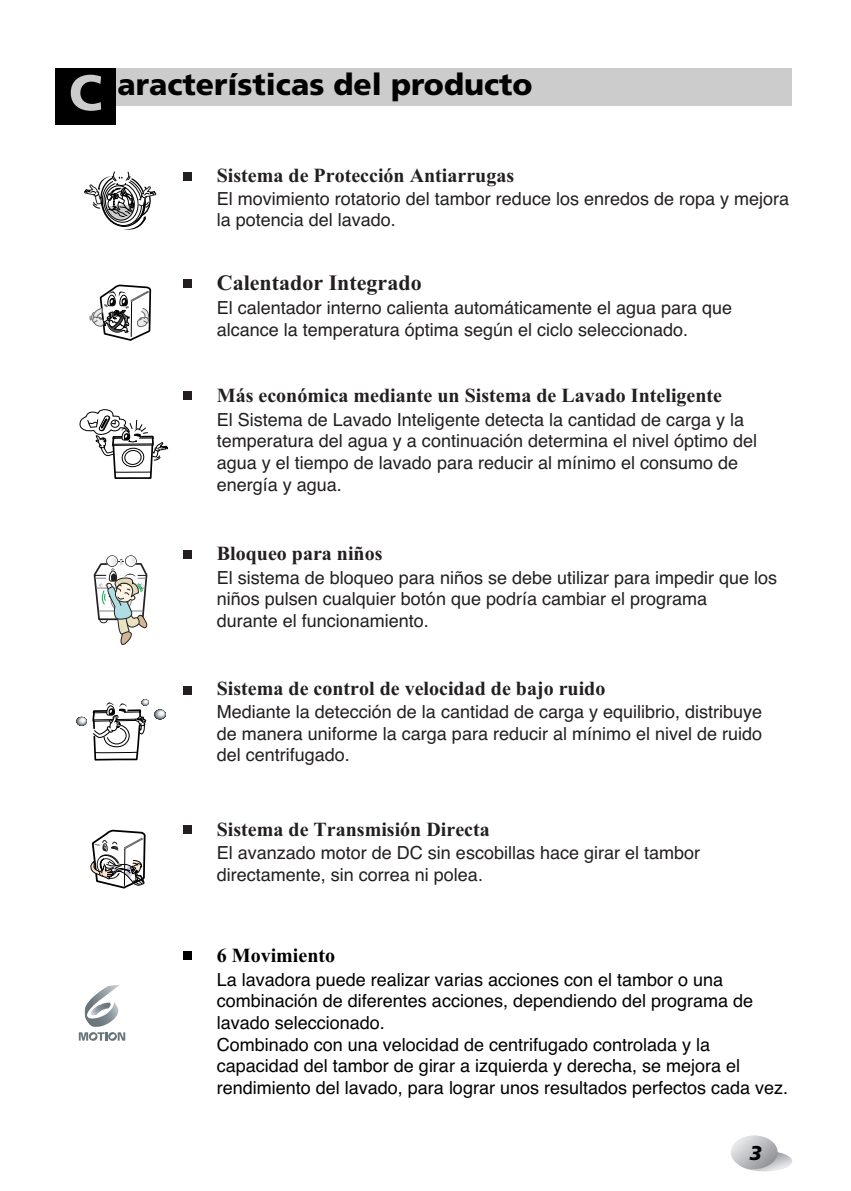
<style>
.page{position:relative;width:851px;height:1191px;background:#fff}
.page>*{position:absolute;margin:0;border:0;box-sizing:border-box;transform-origin:0 0}
.t1{font:900 30px "Frutiger";color:#000}
.t2{font:700 22px "Times New Roman";color:#231f20}
.t3{font:700 20px "Times New Roman";color:#231f20}
.t4{font:700 20px "Times New Roman";color:#000}
.t5{font:italic 900 20px "Frutiger";color:#000}
.t6{font:18px/21.6px "Helvetica";color:#231f20}
.t7{font:18px/21.6px "Helvetica";color:#000}
.s1{font-size:50px;color:#ccc}
</style>
<div class="page">
<svg style="left:93px;top:555px;width:55px;height:90px"></svg>
<div style="left:126px;top:556px;width:10px;height:9px;border:1px solid #fff;border-radius:50%"></div>
<div style="left:76px;top:717px;width:11px;height:8px;background:#495052;border-radius:50%"></div>
<svg style="left:77px;top:717px;width:10px;height:8px"></svg>
<svg style="left:79px;top:718px;width:7px;height:5px"></svg>
<div style="left:155px;top:709px;width:11px;height:10px;background:#7a8187;border-radius:50%"></div>
<div style="left:155px;top:710px;width:10px;height:8px;background:#757d81;border-radius:50%"></div>
<div style="left:156px;top:710px;width:9px;height:8px;background:#9ba3a9;border-radius:50%"></div>
<div style="left:156px;top:710px;width:9px;height:7px;background:#a3a9b0;border-radius:50%"></div>
<div style="left:157px;top:710px;width:8px;height:7px;background:#babec4;border-radius:50%"></div>
<svg style="left:158px;top:710px;width:6px;height:6px"></svg>
<svg style="left:92px;top:699px;width:56px;height:62px"></svg>
<svg style="left:79px;top:409px;width:89px;height:70px"></svg>
<svg style="left:90px;top:830px;width:56px;height:59px"></svg>
<svg style="left:84px;top:171px;width:72px;height:59px"></svg>
<svg style="left:90px;top:285px;width:62px;height:56px"></svg>
<div style="left:183px;top:172px;width:8px;height:9px;background:#231f20"></div>
<div style="left:183px;top:279px;width:8px;height:9px;background:#231f20"></div>
<div style="left:183px;top:824px;width:8px;height:9px;background:#231f20"></div>
<div style="left:183px;top:391px;width:8px;height:9px;background:#231f20"></div>
<div style="left:183px;top:686px;width:8px;height:9px;background:#231f20"></div>
<div style="left:183px;top:550px;width:8px;height:9px;background:#231f20"></div>
<div style="left:55px;top:68px;width:737px;height:38px;background:#ccc"></div>
<div style="left:55px;top:68px;width:61px;height:57px;background:#000"></div>
<svg style="left:737px;top:1150px;width:55px;height:21px"></svg>
<svg style="left:730px;top:1135px;width:47px;height:33px"></svg>
<svg style="left:79px;top:985px;width:46px;height:56px"></svg>
<div style="left:183px;top:951px;width:8px;height:9px;background:#000"></div>
<h1 class="t1" style="left:69px;top:73px;width:465px"><span class="s1">C</span> aracterísticas del producto</h1>
<p class="t3" style="left:217px;top:169px;width:299px">Sistema de Protección Antiarrugas</p>
<p class="t6" style="left:217px;top:189px;width:573px">El movimiento rotatorio del tambor reduce los enredos de ropa y mejora la potencia del lavado.</p>
<p class="t2" style="left:217px;top:276px;width:206px">Calentador Integrado</p>
<p class="t6" style="left:217px;top:299px;width:517px">El calentador interno calienta automáticamente el agua para que alcance la temperatura óptima según el ciclo seleccionado.</p>
<p class="t3" style="left:217px;top:389px;width:506px">Más económica mediante un Sistema de Lavado Inteligente</p>
<p class="t6" style="left:217px;top:410px;width:542px">El Sistema de Lavado Inteligente detecta la cantidad de carga y la temperatura del agua y a continuación determina el nivel óptimo del agua y el tiempo de lavado para reducir al mínimo el consumo de energía y agua.</p>
<p class="t3" style="left:217px;top:547px;width:167px">Bloqueo para niños</p>
<p class="t6" style="left:217px;top:568px;width:562px">El sistema de bloqueo para niños se debe utilizar para impedir que los niños pulsen cualquier botón que podría cambiar el programa<br>durante el funcionamiento.</p>
<p class="t3" style="left:217px;top:681px;width:390px">Sistema de control de velocidad de bajo ruido</p>
<p class="t6" style="left:217px;top:702px;width:547px;text-align:justify">Mediante la detección de la cantidad de carga y equilibrio, distribuye de manera uniforme la carga para reducir al mínimo el nivel de ruido del centrifugado.</p>
<p class="t3" style="left:217px;top:822px;width:274px">Sistema de Transmisión Directa</p>
<p class="t6" style="left:217px;top:843px;width:484px">El avanzado motor de DC sin escobillas hace girar el tambor directamente, sin correa ni polea.</p>
<p class="t4" style="left:217px;top:949px;width:120px">6 Movimiento</p>
<p class="t7" style="left:217px;top:970px;width:573px">La lavadora puede realizar varias acciones con el tambor o una combinación de diferentes acciones, dependiendo del programa de lavado seleccionado.<br>Combinado con una velocidad de centrifugado controlada y la capacidad del tambor de girar a izquierda y derecha, se mejora el rendimiento del lavado, para lograr unos resultados perfectos cada vez.</p>
<p class="t5" style="left:749px;top:1144px;width:14px">3</p>
</div>
